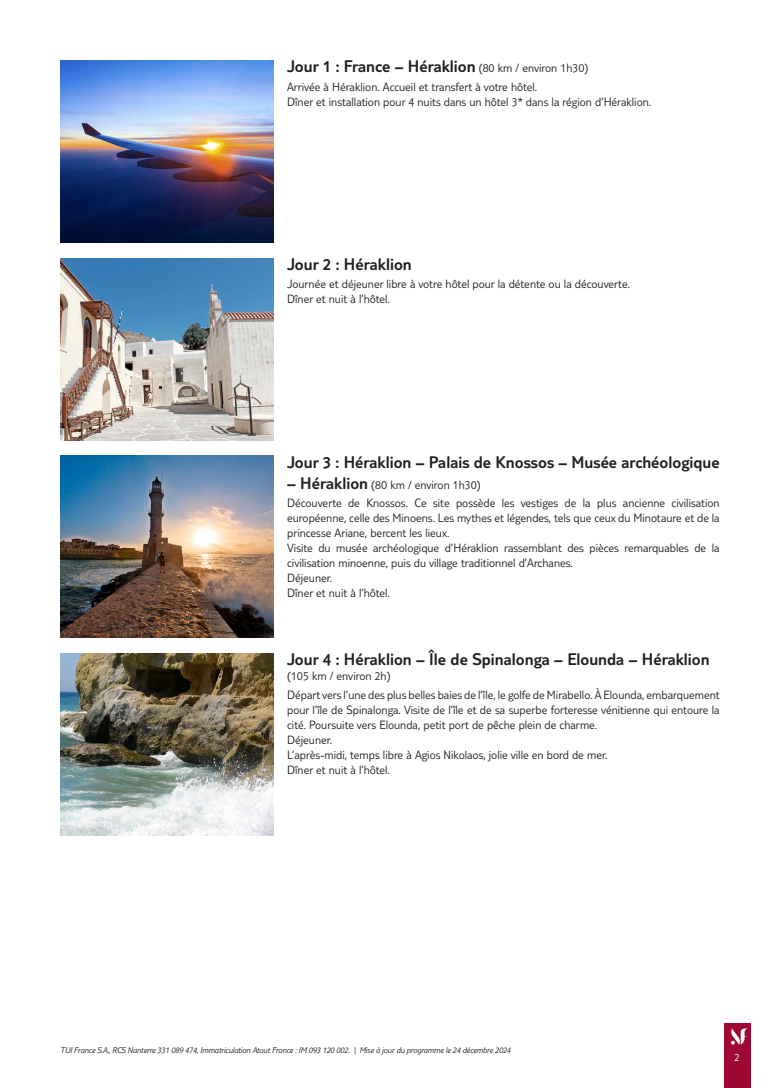
<style>
.page{position:relative;width:780px;height:1088px;background:#fff}
.page>*{position:absolute;margin:0;border:0;box-sizing:border-box;transform-origin:0 0}
.t1{font:300 17.5px "TUI Type";color:#231f20}
.t2{font:300 12.5px/15px "TUI Type";color:#231f20}
.t3{font:300 11.25px "TUI Type";color:#fff}
.t4{font:italic 300 8.75px "TUI Type";letter-spacing:-.02em;color:#231f20}
.s1{font-size:12.5px}
.s2{font-size:17.5px}
</style>
<div class="page">
<div style="left:724px;top:1023px;width:26px;height:65px;background:#9e0832"></div>
<svg style="left:731px;top:1028px;width:17px;height:16px"></svg>
<img style="left:60px;top:60px;width:213px;height:182px">
<img style="left:60px;top:258px;width:213px;height:182px">
<img style="left:60px;top:456px;width:213px;height:182px">
<img style="left:60px;top:654px;width:213px;height:182px">
<h1 class="t1" style="left:287px;top:56px;width:303px">Jour 1 : France – Héraklion <span class="s1">(80 km / environ 1h30)</span></h1>
<p class="t2" style="left:287px;top:79px;width:365px">Arrivée à Héraklion. Accueil et transfert à votre hôtel.<br>Dîner et installation pour 4 nuits dans un hôtel 3* dans la région d’Héraklion.</p>
<h1 class="t1" style="left:287px;top:254px;width:126px">Jour 2 : Héraklion</h1>
<p class="t2" style="left:287px;top:276px;width:344px">Journée et déjeuner libre à votre hôtel pour la détente ou la découverte.<br>Dîner et nuit à l’hôtel.</p>
<h1 class="t1" style="left:287px;top:452px;width:434px">Jour 3 : Héraklion – Palais de Knossos – Musée archéologique</h1>
<p class="t2" style="left:287px;top:475px;width:434px;line-height:18.5px"><span class="s2">– Héraklion</span> (80 km / environ 1h30)<br>Découverte de Knossos. Ce site possède les vestiges de la plus ancienne civilisation</p>
<p class="t2" style="left:287px;top:510px;width:434px">européenne, celle des Minoens. Les mythes et légendes, tels que ceux du Minotaure et de la princesse Ariane, bercent les lieux.<br>Visite du musée archéologique d’Héraklion rassemblant des pièces remarquables de la civilisation minoenne, puis du village traditionnel d’Archanes.<br>Déjeuner.<br>Dîner et nuit à l’hôtel.</p>
<h1 class="t1" style="left:287px;top:649px;width:424px">Jour 4 : Héraklion – Île de Spinalonga – Elounda – Héraklion</h1>
<p class="t2" style="left:287px;top:667px;width:434px;line-height:18.5px">(105 km / environ 2h)<br>Départ vers l’une des plus belles baies de l’île, le golfe de Mirabello. À Elounda, embarquement</p>
<p class="t2" style="left:287px;top:702px;width:434px">pour l’île de Spinalonga. Visite de l’île et de sa superbe forteresse vénitienne qui entoure la cité. Poursuite vers Elounda, petit port de pêche plein de charme.<br>Déjeuner.<br>L’après-midi, temps libre à Agios Nikolaos, jolie ville en bord de mer.<br>Dîner et nuit à l’hôtel.</p>
<p class="t4" style="left:60px;top:1045px;width:452px">TUI France S.A., RCS Nanterre 331 089 474, Immatriculation Atout France : IM 093 120 002. | Mise à jour du programme le 24 décembre 2024</p>
<p class="t3" style="left:734px;top:1050px;width:7px">2</p>
</div>
